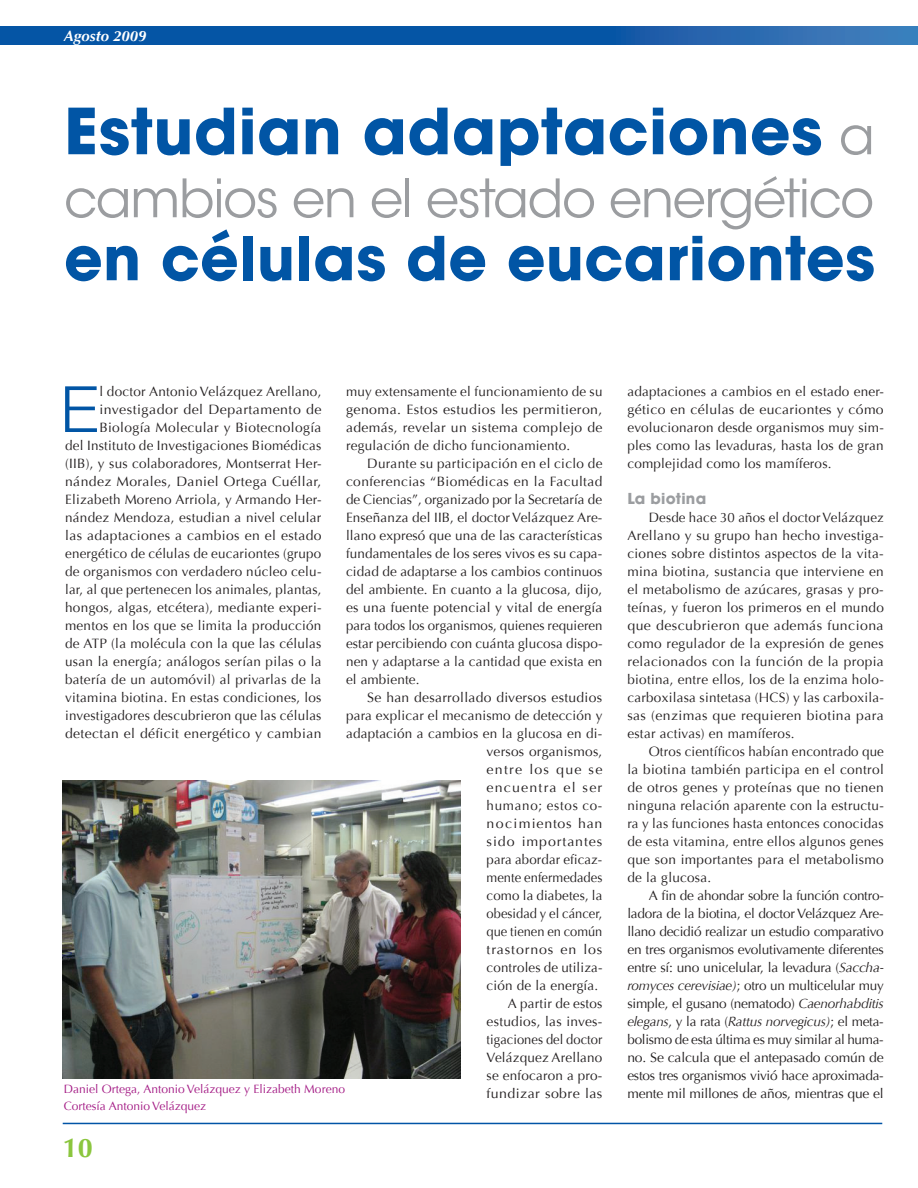
<style>
.page{position:relative;width:918px;height:1188px;background:#fff}
.page>*{position:absolute;margin:0;border:0;box-sizing:border-box;transform-origin:0 0}
.t1{font:300 63.9px "Helvetica Neue LT Std";color:#0155a5}
.t2{font:700 63px "ITC Avant Garde Std";letter-spacing:.01em;color:#0155a5}
.t3{font:700 60px "ITC Avant Garde Std";letter-spacing:.005em;color:#0155a5}
.t4{font:52.5px "ITC Avant Garde Std";letter-spacing:-.03em;color:#9b9da0}
.t5{font:700 27px "Optima";color:#8bc63e}
.t6{font:italic 700 15px "Optima";color:#fff}
.t7{font:700 15px "ITC Avant Garde Std";letter-spacing:.015em;color:#9b9da0}
.t8{font:13.5px/18px "Optima";letter-spacing:.02em;color:#231f20;text-align:justify}
.t9{font:13.5px "Optima";letter-spacing:.02em;color:#231f20;scale:.96 1}
.t10{font:13.5px "Optima";letter-spacing:.085em;color:#231f20;scale:1.05 1}
.t11{font:13.5px "Optima";color:#231f20;scale:.96 1}
.t12{font:13.5px "Optima";color:#231f20;scale:.95 1}
.t13{font:13.5px "Optima";letter-spacing:.02em;color:#231f20;scale:1.05 1}
.t14{font:13.5px "Optima";letter-spacing:.055em;color:#231f20}
.t15{font:13.5px "Optima";letter-spacing:.065em;color:#231f20;scale:1.05 1}
.t16{font:13.5px "Optima";letter-spacing:.06em;color:#231f20;scale:1.05 1}
.t17{font:13.5px "Optima";letter-spacing:.05em;color:#231f20;scale:1.05 1}
.t18{font:12px/17.2px "Optima";color:#a31984}
.s1{font-weight:400;font-size:52.5px;color:#9b9da0}
.s2{font-style:italic}
</style>
<div class="page">
<svg style="left:0;top:26px;width:918px;height:19px;background:#125ca9"></svg>
<hr style="left:63px;top:1123px;width:819px;height:1px;background:#0154a6">
<img style="left:63px;top:780px;width:397px;height:298px">
<p class="t6" style="left:64px;top:27px;width:84px">Agosto 2009</p>
<h2 class="t2" style="left:64px;top:90px;width:812px">Estudian adaptaciones <span class="s1">a</span></h2>
<h3 class="t4" style="left:64px;top:166px;width:812px">cambios en el estado energético</h3>
<h3 class="t3" style="left:64px;top:219px;width:812px">en células de eucariontes</h3>
<p class="t8" style="left:65px;top:383px;width:258px;text-align:right">l doctor Antonio Velázquez Arellano, investigador del Departamento de Biología Molecular y Biotecnología<br>del Instituto de Investigaciones Biomédicas (IIB), y sus colaboradores, Montserrat Her&shy;nández Morales, Daniel Ortega Cuéllar, Elizabeth Moreno Arriola, y Armando Her&shy;nández Mendoza, estudian a nivel celular las adaptaciones a cambios en el estado energético de células de eucariontes (grupo de organismos con verdadero núcleo celu&shy;lar, al que pertenecen los animales, plantas, hongos, algas, etcétera), mediante experi&shy;mentos en los que se limita la producción de ATP (la molécula con la que las células usan la energía; análogos serían pilas o la batería de un automóvil) al privarlas de la vitamina biotina. En estas condiciones, los investigadores descubrieron que las células detectan el déficit energético y cambian</p>
<p class="t8" style="left:346px;top:383px;width:258px">muy extensamente el funcionamiento de su genoma. Estos estudios les permitieron, además, revelar un sistema complejo de regulación de dicho funcionamiento.</p>
<h1 class="t1" style="left:61px;top:370px;width:39px">E</h1>
<p class="t8" style="left:346px;top:455px;width:258px;text-indent:21px">Durante su participación en el ciclo de conferencias “Biomédicas en la Facultad de Ciencias”, organizado por la Secretaría de Enseñanza del IIB, el doctor Velázquez Are&shy;llano expresó que una de las características fundamentales de los seres vivos es su capa&shy;cidad de adaptarse a los cambios continuos del ambiente. En cuanto a la glucosa, dijo, es una fuente potencial y vital de energía para todos los organismos, quienes requieren estar percibiendo con cuánta glucosa dispo&shy;nen y adaptarse a la cantidad que exista en el ambiente.</p>
<p class="t8" style="left:367px;top:689px;width:236px">Se han desarrollado diversos estudios</p>
<p class="t8" style="left:346px;top:707px;width:258px">para explicar el mecanismo de detección y</p>
<p class="t8" style="left:346px;top:725px;width:258px">adaptación a cambios en la glucosa en di-</p>
<p class="t8" style="left:487px;top:743px;width:117px">versos organismos,</p>
<p class="t10" style="left:487px;top:762px;width:112px">entre los que se</p>
<p class="t10" style="left:487px;top:780px;width:112px">encuentra el ser</p>
<p class="t14" style="left:487px;top:798px;width:117px">humano; estos co-</p>
<p class="t17" style="left:487px;top:816px;width:112px">nocimientos han</p>
<p class="t15" style="left:487px;top:834px;width:112px">sido importantes</p>
<p class="t8" style="left:487px;top:851px;width:117px">para abordar eficaz-</p>
<p class="t9" style="left:487px;top:870px;width:122px">mente enfermedades</p>
<p class="t8" style="left:487px;top:887px;width:117px">como la diabetes, la</p>
<p class="t11" style="left:487px;top:906px;width:122px">obesidad y el cáncer,</p>
<p class="t12" style="left:487px;top:924px;width:123px">que tienen en común</p>
<p class="t16" style="left:487px;top:942px;width:112px">trastornos en los</p>
<p class="t8" style="left:487px;top:959px;width:117px">controles de utiliza-</p>
<p class="t8" style="left:487px;top:977px;width:113px">ción de la energía.</p>
<p class="t8" style="left:508px;top:995px;width:96px">A partir de estos</p>
<p class="t8" style="left:487px;top:1013px;width:117px">estudios, las inves-</p>
<p class="t9" style="left:487px;top:1032px;width:122px">tigaciones del doctor</p>
<p class="t8" style="left:487px;top:1049px;width:117px">Velázquez Arellano</p>
<p class="t8" style="left:487px;top:1067px;width:117px">se enfocaron a pro-</p>
<p class="t13" style="left:487px;top:1086px;width:112px">fundizar sobre las</p>
<p class="t18" style="left:64px;top:1080px;width:283px">Daniel Ortega, Antonio Velázquez y Elizabeth Moreno<br>Cortesía Antonio Velázquez</p>
<h3 class="t5" style="left:63px;top:1133px;width:32px">10</h3>
<p class="t8" style="left:627px;top:383px;width:258px">adaptaciones a cambios en el estado ener&shy;gético en células de eucariontes y cómo evolucionaron desde organismos muy sim&shy;ples como las levaduras, hasta los de gran complejidad como los mamíferos.</p>
<p class="t7" style="left:627px;top:489px;width:80px">La biotina</p>
<p class="t8" style="left:627px;top:509px;width:258px;text-indent:21px">Desde hace 30 años el doctor Velázquez Arellano y su grupo han hecho investiga&shy;ciones sobre distintos aspectos de la vita&shy;mina biotina, sustancia que interviene en el metabolismo de azúcares, grasas y pro&shy;teínas, y fueron los primeros en el mundo que descubrieron que además funciona como regulador de la expresión de genes relacionados con la función de la propia biotina, entre ellos, los de la enzima holo&shy;carboxilasa sintetasa (HCS) y las carboxila&shy;sas (enzimas que requieren biotina para estar activas) en mamíferos.</p>
<p class="t8" style="left:627px;top:743px;width:258px;text-indent:21px">Otros científicos habían encontrado que la biotina también participa en el control de otros genes y proteínas que no tienen ninguna relación aparente con la estructu&shy;ra y las funciones hasta entonces conocidas de esta vitamina, entre ellos algunos genes que son importantes para el metabolismo de la glucosa.</p>
<p class="t8" style="left:627px;top:887px;width:258px;text-indent:21px">A fin de ahondar sobre la función contro&shy;ladora de la biotina, el doctor Velázquez Are&shy;llano decidió realizar un estudio comparativo en tres organismos evolutivamente diferentes entre sí: uno unicelular, la levadura (<span class="s2">Saccha&shy;romyces cerevisiae)</span>; otro un multicelular muy simple, el gusano (nematodo) <span class="s2">Caenorhabditis elegans</span>, y la rata (<span class="s2">Rattus norvegicus)</span>; el meta&shy;bolismo de esta última es muy similar al huma&shy;no. Se calcula que el antepasado común de estos tres organismos vivió hace aproximada&shy;mente mil millones de años, mientras que el</p>
</div>
